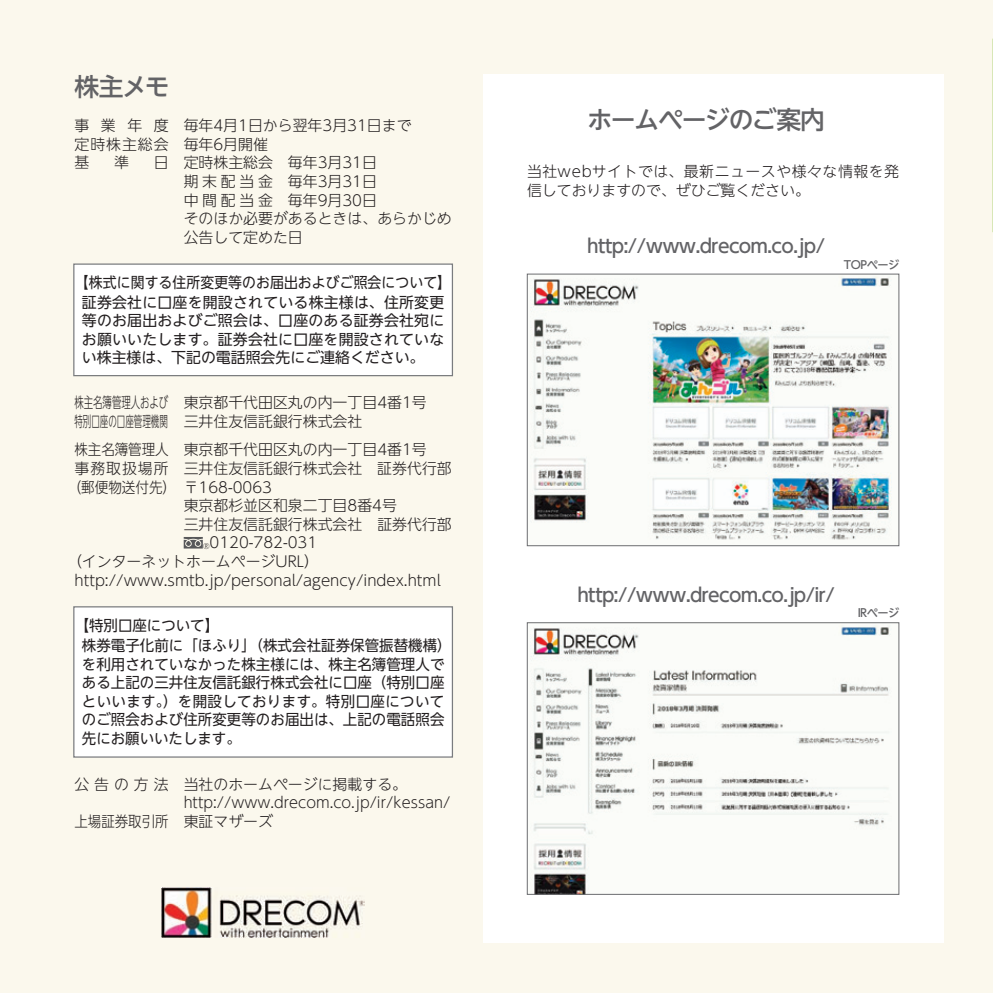
<style>
.page{position:relative;width:993px;height:993px;background:#fff}
.page>*{position:absolute;margin:0;border:0;box-sizing:border-box;transform-origin:0 0}
.t1{font:500 24.85px "UD Shin Go NT Pro";letter-spacing:-.05em;color:#636366}
.t2{font:500 18.55px "UD Shin Go NT Pro";letter-spacing:-.03em;color:#636366}
.t3{font:300 14.88px/18.6px "UD Shin Go NT Pro";color:#231f20}
.t4{font:14.88px/18.7px "UD Shin Go NT Pro";letter-spacing:.005em;color:#231f20}
.t5{font:14.88px/18.9px "UD Shin Go NT Pro";letter-spacing:.005em;color:#231f20;scale:.93 1}
.t6{font:300 14.88px/18.6px "UD Shin Go NT Pro";color:#231f20;scale:.63 1}
.t7{font:300 14.88px/18.6px "UD Shin Go NT Pro";letter-spacing:.035em;color:#231f20}
.t8{font:300 14.88px "UD Shin Go NT Pro";color:#231f20;scale:.9 1}
.t9{font:300 14.88px "UD Shin Go NT Pro";color:#231f20;scale:.91 1}
.t10{font:500 11.2px "UD Shin Go NT Pro";letter-spacing:-.045em;color:#636366}
.s1{font-size:7.52px}
</style>
<div class="page">
<div style="left:0;top:0;width:992px;height:992px;background:#fbf8ed"></div>
<div style="left:482px;top:74px;width:461px;height:869px;background:#fff"></div>
<hr style="left:992px;top:0;width:1px;height:992px;background:#fbf8ed">
<svg style="left:992px;top:38px;width:1px;height:194px"></svg>
<svg style="left:184px;top:537px;width:19px;height:11px"></svg>
<div style="left:73px;top:263px;width:380px;height:114px;background:#fff"></div>
<div style="left:73px;top:606px;width:380px;height:152px;background:#fff"></div>
<img style="left:162px;top:887px;width:202px;height:50px">
<img style="left:530px;top:276px;width:362px;height:264px">
<div style="left:527px;top:274px;width:371px;height:272px;border:1px solid #6c6d70"></div>
<img style="left:530px;top:625px;width:361px;height:267px">
<div style="left:527px;top:622px;width:371px;height:272px;border:1px solid #6c6d70"></div>
<h1 class="t1" style="left:74px;top:67px;width:97px">株主メモ</h1>
<h1 class="t1" style="left:587px;top:99px;width:239px">ホームページのご案内</h1>
<p class="t3" style="left:74px;top:116px;width:338px">事 業 年 度 毎年4月1日から翌年3月31日まで定時株主総会 毎年6月開催<br>基</p>
<p class="t3" style="left:114px;top:153px;width:16px">準</p>
<p class="t3" style="left:184px;top:153px;width:269px;text-indent:-30px">日 定時株主総会　毎年3月31日<br>期末配当金　毎年3月31日<br>中間配当金　毎年9月30日<br>そのほか必要があるときは、あらかじめ公告して定めた日</p>
<p class="t7" style="left:527px;top:161px;width:373px">当社webサイトでは、最新ニュースや様々な情報を発信しておりますので、ぜひご覧ください。</p>
<p class="t2" style="left:587px;top:231px;width:239px">http://www.drecom.co.jp/</p>
<p class="t10" style="left:843px;top:255px;width:57px">TOPページ</p>
<p class="t5" style="left:82px;top:272px;width:398px;text-indent:-7px">【株式に関する住所変更等のお届出およびご照会について】証券会社に口座を開設されている株主様は、住所変更等のお届出およびご照会は、口座のある証券会社宛にお願いいたします。証券会社に口座を開設されていない株主様は、下記の電話照会先にご連絡ください。</p>
<p class="t6" style="left:74px;top:392px;width:560px">株主名簿管理人および 東京都千代田区丸の内一丁目4番1号特別口座の口座管理機関 三井住友信託銀行株式会社</p>
<p class="t8" style="left:74px;top:437px;width:393px">株主名簿管理人 東京都千代田区丸の内一丁目4番1号</p>
<p class="t3" style="left:74px;top:458px;width:378px">事務取扱場所 三井住友信託銀行株式会社 証券代行部</p>
<p class="t9" style="left:68px;top:474px;width:226px">（郵便物送付先）〒168-0063</p>
<p class="t3" style="left:184px;top:495px;width:215px">東京都杉並区和泉二丁目8番4号</p>
<p class="t3" style="left:184px;top:514px;width:269px">三井住友信託銀行株式会社　証券代行部</p>
<p class="t3" style="left:203px;top:532px;width:116px"><span class="s1">®</span>0120-782-031</p>
<p class="t3" style="left:67px;top:551px;width:253px">（インターネットホームページURL）</p>
<p class="t3" style="left:74px;top:570px;width:367px">http://www.smtb.jp/personal/agency/index.html</p>
<p class="t4" style="left:82px;top:615px;width:371px;text-indent:-7px">【特別口座について】<br>株券電子化前に「ほふり」（株式会社証券保管振替機構）を利用されていなかった株主様には、株主名簿管理人である上記の三井住友信託銀行株式会社に口座（特別口座といいます。）を開設しております。特別口座についてのご照会および住所変更等のお届出は、上記の電話照会先にお願いいたします。</p>
<p class="t3" style="left:74px;top:773px;width:334px">公告の方法 当社のホームページに掲載する。</p>
<p class="t3" style="left:184px;top:792px;width:268px">http://www.drecom.co.jp/ir/kessan/</p>
<p class="t8" style="left:74px;top:808px;width:222px">上場証券取引所 東証マザーズ</p>
<p class="t2" style="left:577px;top:579px;width:259px">http://www.drecom.co.jp/ir/</p>
<p class="t10" style="left:857px;top:604px;width:43px">IRページ</p>
</div>
